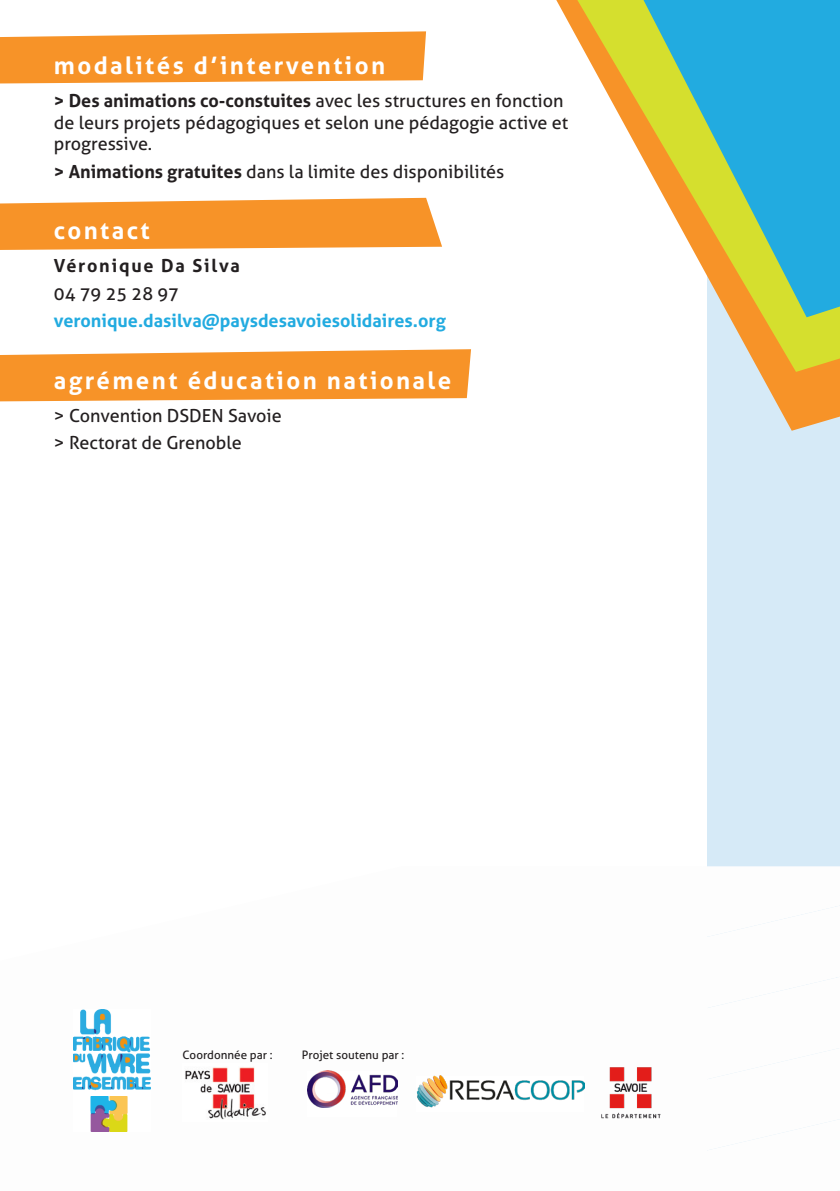
<style>
.page{position:relative;width:840px;height:1191px;background:#fff}
.page>*{position:absolute;margin:0;border:0;box-sizing:border-box;transform-origin:0 0}
.sous_titre_gras{font:700 24px "Aller";letter-spacing:.1em;color:#fff}
.texte_normal{font:18px/21.6px "Aller";color:#231f20}
.texte_normal-2{font:700 18px "Aller";color:#22abe0}
.sous_titre_gras_9_pt{font:700 18px "Aller";letter-spacing:.1em;color:#231f20}
.texte_normal-3{font:11.6px "Aller";color:#231f20}
.s1{font-weight:700}
</style>
<div class="page">
<div style="left:707px;top:0;width:132px;height:1191px;background:#d6eaf7"></div>
<div style="left:707px;top:866px;width:132px;height:39px;background:#fdfdfd"></div>
<div style="left:707px;top:905px;width:132px;height:71px;background:#fdfdfd"></div>
<div style="left:707px;top:976px;width:132px;height:72px;background:#fdfdfd"></div>
<img style="left:397px;top:1048px;width:442px;height:65px">
<div style="left:707px;top:1113px;width:132px;height:67px;background:#fdfdfd"></div>
<img style="left:707px;top:1180px;width:132px;height:11px">
<svg style="left:556px;top:0;width:283px;height:431px"></svg>
<svg style="left:577px;top:0;width:262px;height:372px"></svg>
<svg style="left:643px;top:0;width:196px;height:317px;background:#74bdab"></svg>
<svg style="left:0;top:31px;width:426px;height:52px;background:#f79c3a"></svg>
<svg style="left:0;top:198px;width:442px;height:52px;background:#f79d3d"></svg>
<svg style="left:0;top:349px;width:471px;height:52px;background:#f79c3a"></svg>
<img style="left:185px;top:1067px;width:81px;height:53px">
<img style="left:73px;top:1009px;width:78px;height:123px">
<img style="left:589px;top:1056px;width:78px;height:63px">
<img style="left:416px;top:1075px;width:168px;height:36px">
<img style="left:307px;top:1070px;width:90px;height:37px">
<p class="sous_titre_gras" style="left:54px;top:51px;width:332px">modalités d’intervention</p>
<p class="texte_normal" style="left:54px;top:90px;width:515px"><span class="s1">&gt; Des animations co-constuites</span> avec les structures en fonction de leurs projets pédagogiques et selon une pédagogie active et progressive.</p>
<p class="texte_normal" style="left:54px;top:160px;width:452px"><span class="s1">&gt; Animations gratuites</span> dans la limite des disponibilités</p>
<p class="sous_titre_gras" style="left:54px;top:216px;width:97px">contact</p>
<p class="sous_titre_gras_9_pt" style="left:54px;top:255px;width:187px">Véronique Da Silva</p>
<p class="texte_normal" style="left:54px;top:282px;width:127px">04 79 25 28 97</p>
<p class="texte_normal-2" style="left:54px;top:309px;width:393px">veronique.dasilva@paysdesavoiesolidaires.org</p>
<p class="sous_titre_gras" style="left:54px;top:365px;width:398px">agrément éducation nationale</p>
<p class="texte_normal" style="left:54px;top:404px;width:229px">&gt; Convention DSDEN Savoie</p>
<p class="texte_normal" style="left:54px;top:431px;width:189px">&gt; Rectorat de Grenoble</p>
<p class="texte_normal-3" style="left:182px;top:1048px;width:91px">Coordonnée par :</p>
<p class="texte_normal-3" style="left:302px;top:1048px;width:104px">Projet soutenu par :</p>
</div>
